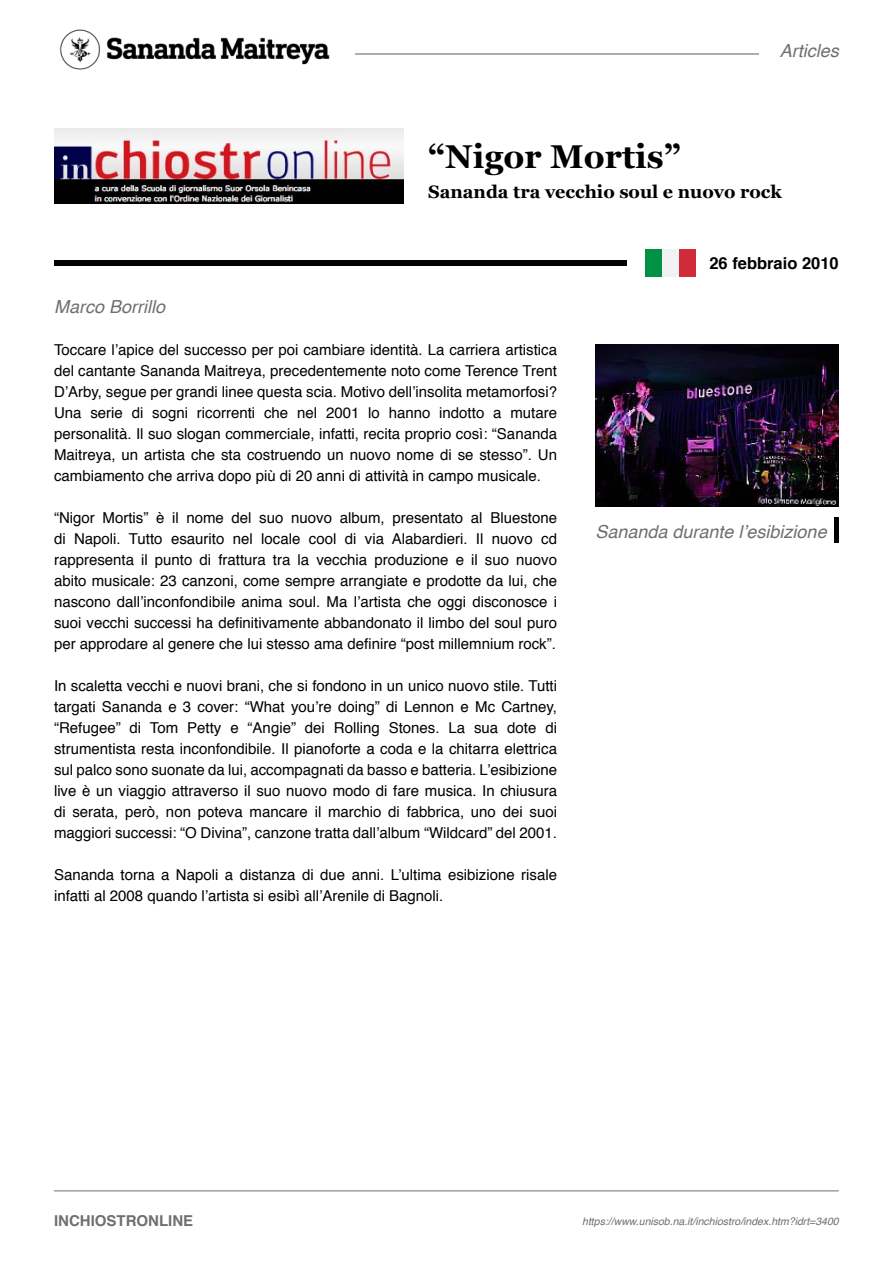
<style>
.page{position:relative;width:893px;height:1263px;background:#fff}
.page>*{position:absolute;margin:0;border:0;box-sizing:border-box;transform-origin:0 0}
.t1{font:700 33px "Georgia";color:#000}
.t2{font:italic 18px "Helvetica";color:#706f6f}
.t3{font:700 18px "Georgia";color:#000}
.t4{font:700 16.5px "Helvetica";color:#000}
.t5{font:15px/21px "Helvetica";color:#000;text-align:justify}
.t6{font:700 15px "Helvetica";color:#706f6f}
.t7{font:italic 10.5px "Helvetica";color:#706f6f}
</style>
<div class="page">
<div style="left:54px;top:260px;width:572px;height:5px;background:#000"></div>
<img style="left:59px;top:29px;width:271px;height:41px">
<hr style="left:355px;top:53px;width:404px;height:2px;background:#706f6f">
<hr style="left:54px;top:1190px;width:785px;height:1px;background:#706f6f">
<div style="left:645px;top:249px;width:17px;height:28px;background:#009145"></div>
<div style="left:662px;top:249px;width:17px;height:28px;background:#f2f2f2"></div>
<div style="left:679px;top:249px;width:17px;height:28px;background:#cf2b38"></div>
<img style="left:54px;top:129px;width:350px;height:74px">
<img style="left:596px;top:344px;width:243px;height:162px">
<div style="left:834px;top:517px;width:5px;height:26px;background:#000"></div>
<p class="t2" style="left:780px;top:36px;width:61px">Articles</p>
<h1 class="t1" style="left:428px;top:132px;width:254px">“Nigor Mortis”</h1>
<p class="t3" style="left:428px;top:178px;width:355px">Sananda tra vecchio soul e nuovo rock</p>
<p class="t2" style="left:54px;top:293px;width:113px">Marco Borrillo</p>
<p class="t5" style="left:54px;top:340px;width:505px">Toccare l’apice del successo per poi cambiare identità. La carriera artistica del cantante Sananda Maitreya, precedentemente noto come Terence Trent D’Arby, segue per grandi linee questa scia. Motivo dell’insolita metamorfosi?<br>Una serie di sogni ricorrenti che nel 2001 lo hanno indotto a mutare personalità. Il suo slogan commerciale, infatti, recita proprio così: “Sananda Maitreya, un artista che sta costruendo un nuovo nome di se stesso”. Un cambiamento che arriva dopo più di 20 anni di attività in campo musicale.</p>
<p class="t5" style="left:54px;top:508px;width:505px">“Nigor Mortis” è il nome del suo nuovo album, presentato al Bluestone di Napoli. Tutto esaurito nel locale cool di via Alabardieri. Il nuovo cd rappresenta il punto di frattura tra la vecchia produzione e il suo nuovo abito musicale: 23 canzoni, come sempre arrangiate e prodotte da lui, che nascono dall’inconfondibile anima soul. Ma l’artista che oggi disconosce i suoi vecchi successi ha definitivamente abbandonato il limbo del soul puro per approdare al genere che lui stesso ama definire “post millemnium rock”.</p>
<p class="t5" style="left:54px;top:676px;width:505px">In scaletta vecchi e nuovi brani, che si fondono in un unico nuovo stile. Tutti targati Sananda e 3 cover: “What you’re doing” di Lennon e Mc Cartney, “Refugee” di Tom Petty e “Angie” dei Rolling Stones. La sua dote di strumentista resta inconfondibile. Il pianoforte a coda e la chitarra elettrica sul palco sono suonate da lui, accompagnati da basso e batteria. L’esibizione live è un viaggio attraverso il suo nuovo modo di fare musica. In chiusura di serata, però, non poteva mancare il marchio di fabbrica, uno dei suoi maggiori successi: “O Divina”, canzone tratta dall’album “Wildcard” del 2001.</p>
<p class="t5" style="left:54px;top:865px;width:504px">Sananda torna a Napoli a distanza di due anni. L’ultima esibizione risale infatti al 2008 quando l’artista si esibì all’Arenile di Bagnoli.</p>
<p class="t4" style="left:709px;top:250px;width:131px">26 febbraio 2010</p>
<p class="t2" style="left:595px;top:517px;width:233px">Sananda durante l’esibizione</p>
<p class="t6" style="left:54px;top:1209px;width:141px">INCHIOSTRONLINE</p>
<p class="t7" style="left:582px;top:1213px;width:258px">https://www.unisob.na.it/inchiostro/index.htm?idrt=3400</p>
</div>
